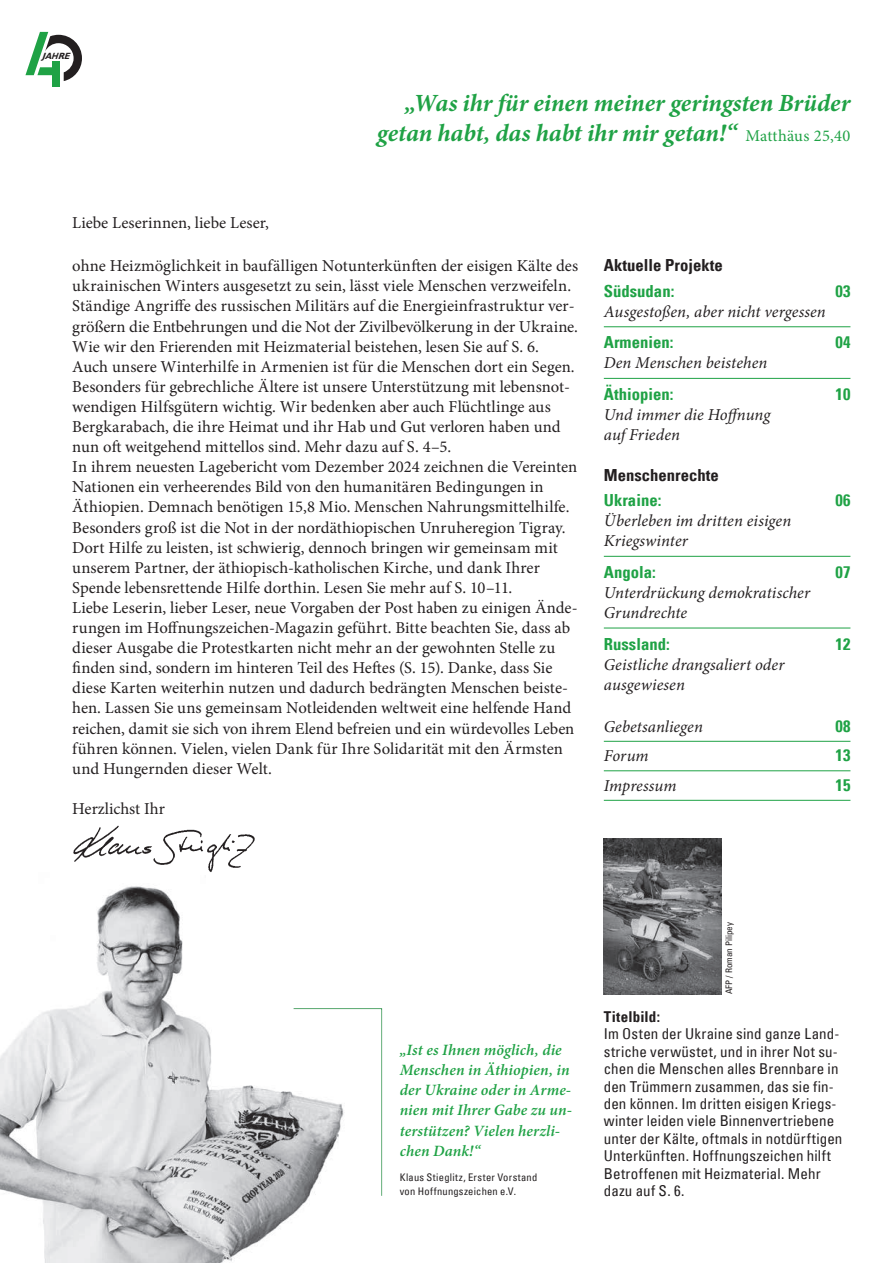
<style>
.page{position:relative;width:893px;height:1263px;background:#fff}
.page>*{position:absolute;margin:0;border:0;box-sizing:border-box;transform-origin:0 0}
.t1{font:italic 700 24.75px/30px "Minion Pro";letter-spacing:-.005em;color:#1fa245;text-align:right}
.t2{font:16.65px/20.1px "Minion Pro";color:#231f20}
.t3{font:italic 16.65px/20.1px "Minion Pro";color:#231f20}
.t4{font:700 condensed 16.65px "Univers LT";color:#1fa245}
.t5{font:700 condensed 16.65px "Univers LT";color:#231f20}
.t6{font:italic 600 15.75px/20.1px "Minion Pro";letter-spacing:.005em;color:#1fa245}
.t7{font:condensed 15px/17.4px "Univers LT";letter-spacing:.01em;color:#231f20}
.t8{font:700 condensed 15px "Univers LT";letter-spacing:.01em;color:#231f20}
.t9{font:condensed 10.5px/14.2px "Univers LT";letter-spacing:.025em;color:#231f20}
.t10{font:italic 700 9.15px "Gill Sans";color:#231f20}
.t11{font:condensed 9px "Univers LT";color:#231f20}
.s1{font-weight:400;font-style:normal;font-size:16.5px}
</style>
<div class="page">
<img style="left:0;top:886px;width:309px;height:377px">
<div style="left:292px;top:1006px;width:91px;height:191px;background:#231f20;opacity:.15"></div>
<div style="left:52px;top:61px;width:8px;height:25px;background:#1fa245"></div>
<svg style="left:25px;top:32px;width:57px;height:49px"></svg>
<hr style="left:604px;top:326px;width:246px;height:1px;background:#1fa245">
<hr style="left:604px;top:378px;width:246px;height:1px;background:#1fa245">
<hr style="left:604px;top:556px;width:246px;height:1px;background:#1fa245">
<hr style="left:604px;top:628px;width:246px;height:1px;background:#1fa245">
<hr style="left:604px;top:741px;width:246px;height:1px;background:#1fa245">
<hr style="left:604px;top:770px;width:246px;height:1px;background:#1fa245">
<hr style="left:604px;top:800px;width:246px;height:1px;background:#1fa245">
<img style="left:73px;top:825px;width:182px;height:47px">
<div style="left:603px;top:838px;width:118px;height:157px;background:#231f20;opacity:.3"></div>
<p class="t10" style="left:42px;top:50px;width:33px">JAHRE</p>
<h1 class="t1" style="left:377px;top:88px;width:475px">„Was ihr für einen meiner geringsten Brüder getan habt, das habt ihr mir getan!“ <span class="s1">Matthäus 25,40</span></h1>
<p class="t2" style="left:72px;top:213px;width:198px">Liebe Leserinnen, liebe Leser,</p>
<p class="t2" style="left:72px;top:256px;width:507px">ohne Heizmöglichkeit in baufälligen Notunterkünften der eisigen Kälte des ukrainischen Winters ausgesetzt zu sein, lässt viele Menschen verzweifeln.<br>Ständige Angriffe des russischen Militärs auf die Energieinfrastruktur ver&shy;größern die Entbehrungen und die Not der Zivilbevölkerung in der Ukraine.<br>Wie wir den Frierenden mit Heizmaterial beistehen, lesen Sie auf S. 6.<br>Auch unsere Winterhilfe in Armenien ist für die Menschen dort ein Segen.<br>Besonders für gebrechliche Ältere ist unsere Unterstützung mit lebensnot&shy;wendigen Hilfsgütern wichtig. Wir bedenken aber auch Flüchtlinge aus Bergkarabach, die ihre Heimat und ihr Hab und Gut verloren haben und nun oft weitgehend mittellos sind. Mehr dazu auf S. 4–5.<br>In ihrem neuesten Lagebericht vom Dezember 2024 zeichnen die Vereinten Nationen ein verheerendes Bild von den humanitären Bedingungen in Äthiopien. Demnach benötigen 15,8 Mio. Menschen Nahrungsmittelhilfe.<br>Besonders groß ist die Not in der nordäthiopischen Unruheregion Tigray.<br>Dort Hilfe zu leisten, ist schwierig, dennoch bringen wir gemeinsam mit unserem Partner, der äthiopisch-katholischen Kirche, und dank Ihrer Spende lebensrettende Hilfe dorthin. Lesen Sie mehr auf S. 10–11.<br>Liebe Leserin, lieber Leser, neue Vorgaben der Post haben zu einigen Ände&shy;rungen im Hoffnungszeichen-Magazin geführt. Bitte beachten Sie, dass ab dieser Ausgabe die Protestkarten nicht mehr an der gewohnten Stelle zu finden sind, sondern im hinteren Teil des Heftes (S. 15). Danke, dass Sie diese Karten weiterhin nutzen und dadurch bedrängten Menschen beiste&shy;hen. Lassen Sie uns gemeinsam Notleidenden weltweit eine helfende Hand reichen, damit sie sich von ihrem Elend befreien und ein würdevolles Leben führen können. Vielen, vielen Dank für Ihre Solidarität mit den Ärmsten und Hungernden dieser Welt.</p>
<p class="t2" style="left:72px;top:798px;width:94px">Herzlichst Ihr</p>
<p class="t5" style="left:604px;top:255px;width:120px">Aktuelle Projekte</p>
<p class="t4" style="left:604px;top:280px;width:72px">Südsudan:</p>
<p class="t4" style="left:836px;top:280px;width:16px">03</p>
<p class="t3" style="left:604px;top:301px;width:223px">Ausgestoßen, aber nicht vergessen</p>
<p class="t4" style="left:604px;top:332px;width:71px">Armenien:</p>
<p class="t4" style="left:836px;top:332px;width:16px">04</p>
<p class="t3" style="left:604px;top:353px;width:165px">Den Menschen beistehen</p>
<p class="t4" style="left:604px;top:384px;width:71px">Äthiopien:</p>
<p class="t4" style="left:836px;top:384px;width:16px">10</p>
<p class="t3" style="left:604px;top:405px;width:168px">Und immer die Hoffnung auf Frieden</p>
<p class="t5" style="left:604px;top:465px;width:117px">Menschenrechte</p>
<p class="t4" style="left:604px;top:490px;width:59px">Ukraine:</p>
<p class="t4" style="left:836px;top:490px;width:16px">06</p>
<p class="t3" style="left:604px;top:511px;width:189px">Überleben im dritten eisigen<br>Kriegswinter</p>
<p class="t4" style="left:604px;top:562px;width:53px">Angola:</p>
<p class="t4" style="left:836px;top:562px;width:16px">07</p>
<p class="t3" style="left:604px;top:582px;width:208px">Unterdrückung demokratischer<br>Grundrechte</p>
<p class="t4" style="left:604px;top:633px;width:67px">Russland:</p>
<p class="t4" style="left:836px;top:633px;width:16px">12</p>
<p class="t3" style="left:604px;top:654px;width:182px">Geistliche drangsaliert oder ausgewiesen</p>
<p class="t3" style="left:604px;top:717px;width:101px">Gebetsanliegen</p>
<p class="t4" style="left:836px;top:716px;width:16px">08</p>
<p class="t3" style="left:604px;top:746px;width:46px">Forum</p>
<p class="t4" style="left:836px;top:745px;width:16px">13</p>
<p class="t3" style="left:604px;top:776px;width:74px">Impressum</p>
<p class="t4" style="left:836px;top:775px;width:16px">15</p>
<p class="t6" style="left:400px;top:1040px;width:174px">„Ist es Ihnen möglich, die<br>Menschen in Äthiopien, in der Ukraine oder in Arme&shy;nien mit Ihrer Gabe zu un&shy;terstützen? Vielen herzli&shy;chen Dank!“</p>
<p class="t9" style="left:400px;top:1169px;width:139px">Klaus Stieglitz, Erster Vorstand von Hoffnungszeichen e.V.</p>
<p class="t11" style="left:723px;top:994px;width:73px;rotate:-90deg">AFP / Roman Pilipey</p>
<p class="t8" style="left:604px;top:1007px;width:58px">Titelbild:</p>
<p class="t7" style="left:604px;top:1025px;width:240px">Im Osten der Ukraine sind ganze Land&shy;striche verwüstet, und in ihrer Not su&shy;chen die Menschen alles Brennbare in den Trümmern zusammen, das sie fin&shy;den können. Im dritten eisigen Kriegs&shy;winter leiden viele Binnenvertriebene unter der Kälte, oftmals in notdürftigen Unterkünften. Hoffnungszeichen hilft Betroffenen mit Heizmaterial. Mehr dazu auf S. 6.</p>
</div>
